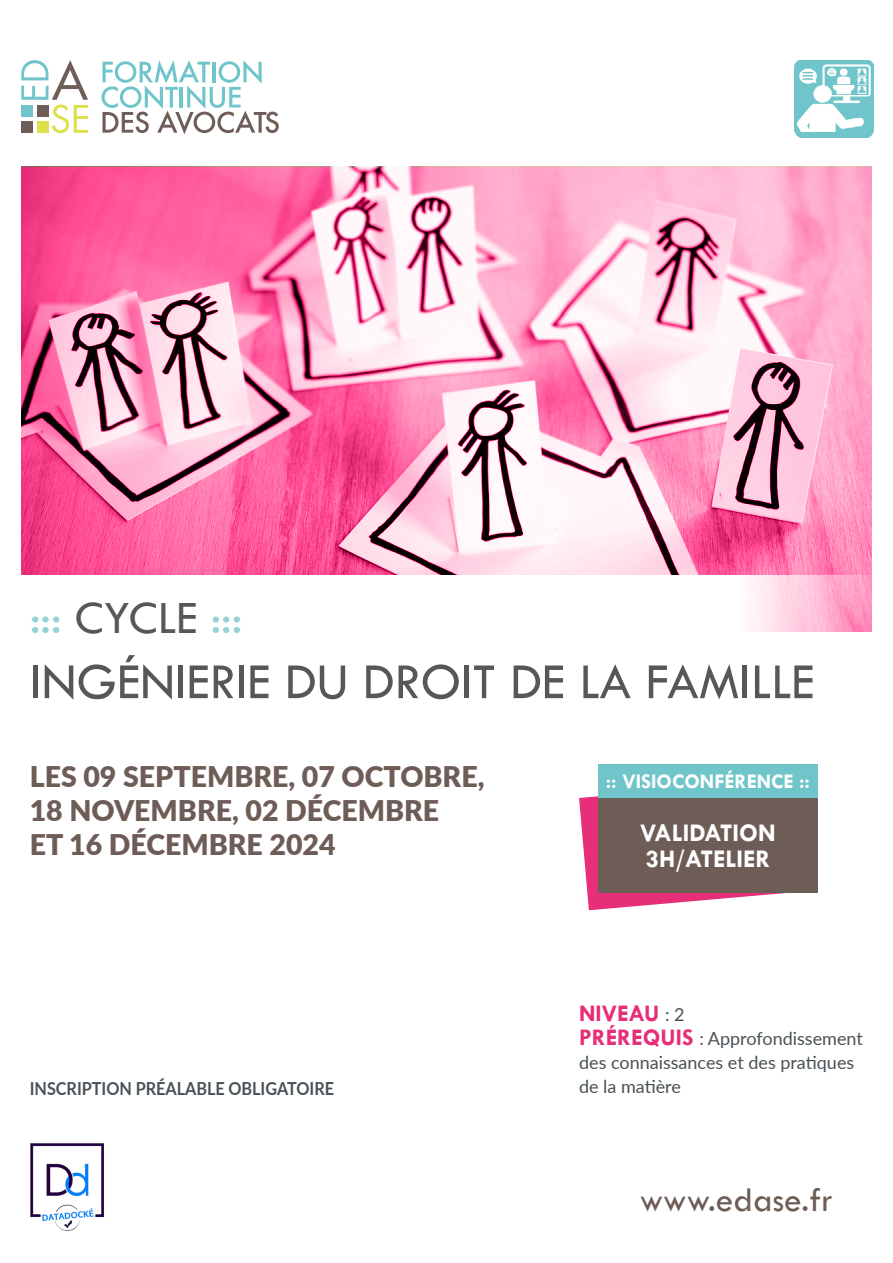
<style>
.page{position:relative;width:893px;height:1263px;background:#fff}
.page>*{position:absolute;margin:0;border:0;box-sizing:border-box;transform-origin:0 0}
.t1{font:52.5px "Tw Cen";color:#575756}
.t2{font:48px "Tw Cen";color:#95d1d5}
.t3{font:35.25px "Tw Cen";color:#6e5d57}
.t4{font:900 28.5px/33.9px "Lato";color:#6e5d57}
.t5{font:700 25.65px/25.7px "Tw Cen";color:#fff}
.t6{font:700 24px "Tw Cen";color:#e72e79}
.t7{font:700 21px "Tw Cen";color:#fff}
.t8{font:18px/24px "Lato";color:#485156}
.t9{font:700 18px "Lato";color:#485156;scale:.9 1}
.s1{color:#575756}
.s2{font-family:"Lato";font-weight:400;font-size:18px;color:#485156}
.s3{font-family:"Tw Cen";font-weight:700;font-size:24px;color:#e72e79}
</style>
<div class="page">
<svg style="left:21px;top:167px;width:851px;height:408px"></svg>
<img style="left:30px;top:1143px;width:74px;height:88px">
<svg style="left:21px;top:60px;width:67px;height:73px"></svg>
<div style="left:21px;top:105px;width:12px;height:12px;background:#70c5ca"></div>
<div style="left:37px;top:105px;width:11px;height:12px;background:#6f5e58"></div>
<div style="left:21px;top:121px;width:12px;height:12px;background:#6f5e58"></div>
<div style="left:37px;top:121px;width:11px;height:12px;background:#dddf4b"></div>
<svg style="left:101px;top:60px;width:178px;height:74px"></svg>
<svg style="left:579px;top:796px;width:239px;height:115px"></svg>
<div style="left:598px;top:797px;width:220px;height:95px;background:#6e5d57"></div>
<div style="left:598px;top:764px;width:220px;height:33px;background:#70c5ca"></div>
<img style="left:794px;top:60px;width:79px;height:78px">
<h2 class="t2" style="left:30px;top:589px;width:214px">::: <span class="s1">CYCLE</span> :::</h2>
<h1 class="t1" style="left:30px;top:650px;width:786px">INGÉNIERIE DU DROIT DE LA FAMILLE</h1>
<h3 class="t4" style="left:30px;top:758px;width:456px">LES 09 SEPTEMBRE, 07 OCTOBRE,</h3>
<p class="t7" style="left:606px;top:768px;width:206px">:: VISIOCONFÉRENCE ::</p>
<h3 class="t4" style="left:30px;top:792px;width:411px">18 NOVEMBRE, 02 DÉCEMBRE<br>ET 16 DÉCEMBRE 2024</h3>
<h3 class="t5" style="left:640px;top:819px;width:137px">VALIDATION<br>3H/ATELIER</h3>
<p class="t9" style="left:30px;top:1075px;width:340px">INSCRIPTION PRÉALABLE OBLIGATOIRE</p>
<h3 class="t6" style="left:579px;top:999px;width:107px">NIVEAU <span class="s2">: 2</span></h3>
<p class="t8" style="left:579px;top:1026px;width:285px"><span class="s3">PRÉREQUIS</span> : Approfondissement des connaissances et des pratiques de la matière</p>
<h3 class="t3" style="left:640px;top:1179px;width:195px">www.edase.fr</h3>
</div>
